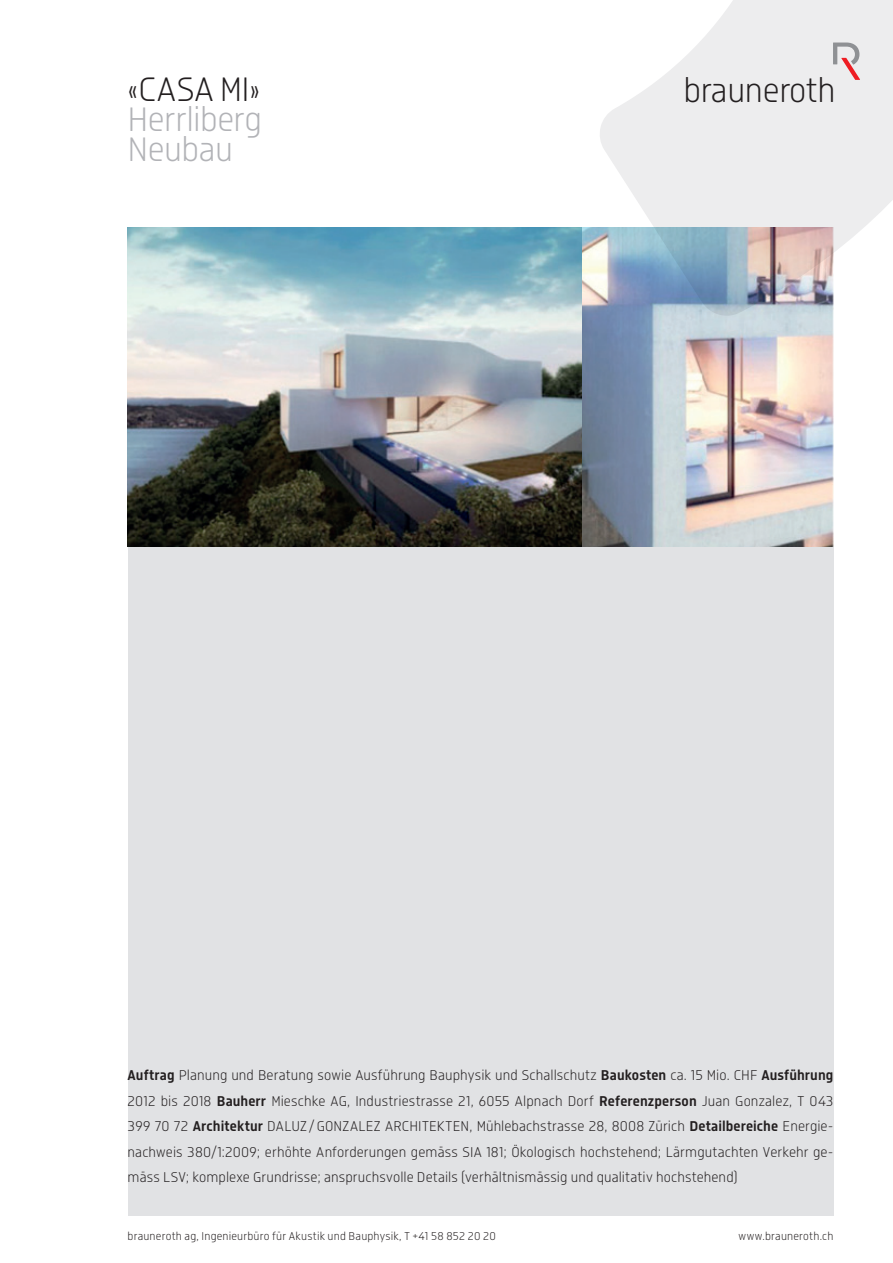
<style>
.page{position:relative;width:893px;height:1263px;background:#fff}
.page>*{position:absolute;margin:0;border:0;box-sizing:border-box;transform-origin:0 0}
.t1{font:300 35.85px "Isotonic";letter-spacing:-.01em;color:#231f20}
.t2{font:300 35.85px/29.5px "Isotonic";letter-spacing:-.015em;color:#b2b3b7}
.t3{font:300 15px/25.5px "Isotonic";letter-spacing:.005em;color:#231f20;text-align:justify}
.t4{font:300 12px "Isotonic";letter-spacing:.015em;color:#231f20}
.s1{font-weight:600}
</style>
<div class="page">
<div style="left:128px;top:546px;width:705px;height:670px;background:#e1e2e4"></div>
<img style="left:128px;top:316px;width:455px;height:230px">
<img style="left:583px;top:316px;width:250px;height:230px">
<svg style="left:127px;top:0;width:766px;height:316px"></svg>
<svg style="left:833px;top:43px;width:27px;height:37px"></svg>
<h1 class="t1" style="left:128px;top:70px;width:134px">«CASA MI»</h1>
<h1 class="t2" style="left:128px;top:105px;width:136px">Herrliberg<br>Neubau</h1>
<h1 class="t1" style="left:684px;top:70px;width:153px">brauneroth</h1>
<p class="t3" style="left:128px;top:1063px;width:707px"><span class="s1">Auftrag</span> Planung und Beratung sowie Ausführung Bauphysik und Schallschutz <span class="s1">Baukosten</span> ca. 15 Mio. CHF <span class="s1">Ausführung </span>2012 bis 2018 <span class="s1">Bauherr</span> Mieschke AG, Industriestrasse 21, 6055 Alpnach Dorf <span class="s1">Referenzperson</span> Juan Gonzalez, T 043<br>399 70 72 <span class="s1">Architektur</span> DALUZ /GONZALEZ ARCHITEKTEN, Mühlebachstrasse 28, 8008 Zürich <span class="s1">Detailbereiche</span> Energie&shy;nachweis 380/1:2009; erhöhte Anforderungen gemäss SIA 181; Ökologisch hochstehend; Lärmgutachten Verkehr ge&shy;mäss LSV; komplexe Grundrisse; anspruchsvolle Details (verhältnismässig und qualitativ hochstehend)</p>
<p class="t4" style="left:128px;top:1229px;width:370px">brauneroth ag, Ingenieurbüro für Akustik und Bauphysik, T +41 58 852 20 20</p>
<p class="t4" style="left:739px;top:1229px;width:96px">www.brauneroth.ch</p>
</div>
